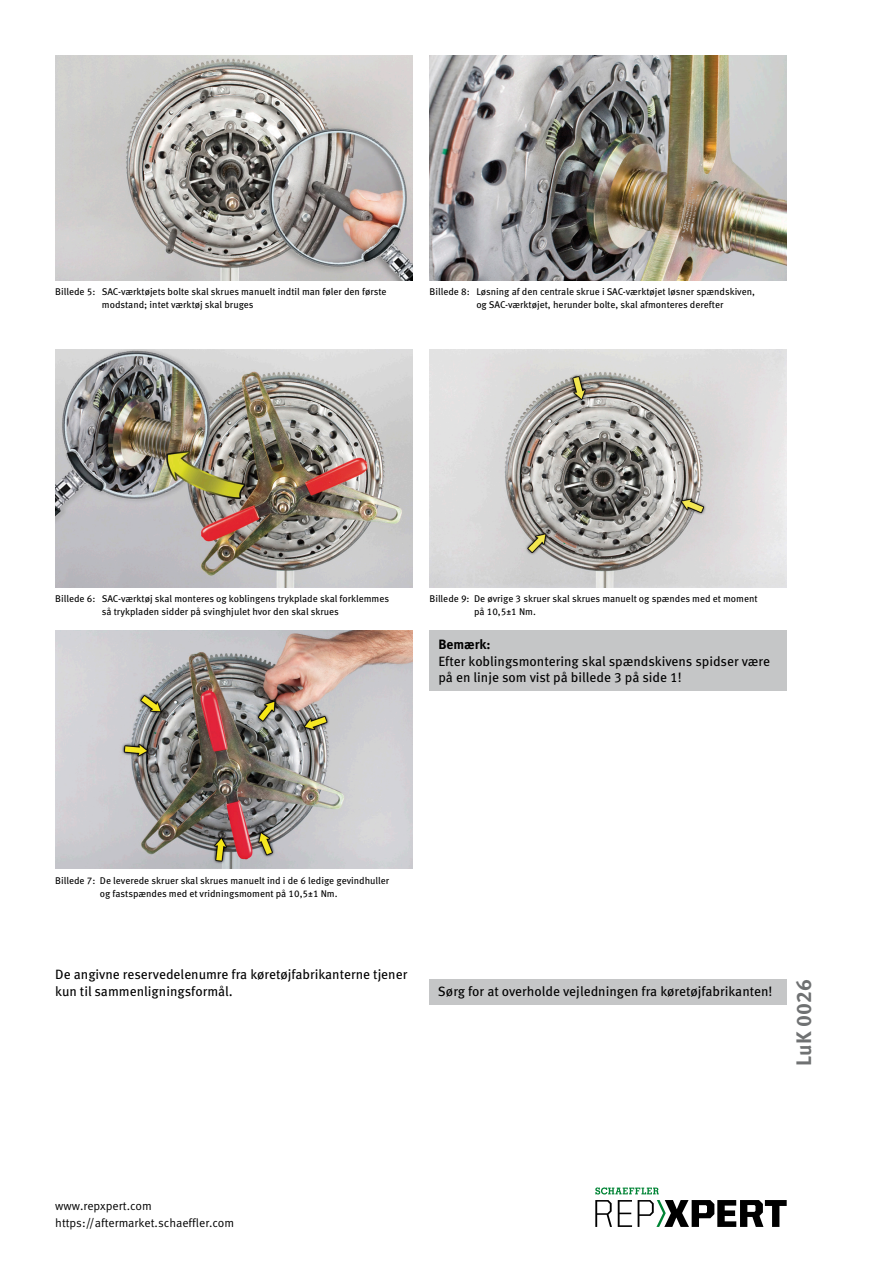
<style>
.page{position:relative;width:893px;height:1263px;background:#fff}
.page>*{position:absolute;margin:0;border:0;box-sizing:border-box;transform-origin:0 0}
.SERVICE_INFO{font:700 21px "Meta Pro";color:#6f7172}
.NORMAL_book{font:13.5px/16.5px "Meta Pro";color:#000}
.RASTR_text_běžný{font:13.5px "Meta Pro";color:#000}
.BOLD_normal{font:700 13.5px "Meta Pro";color:#000}
.t1{font:12px "Meta Pro Norm";color:#000}
.OBRAZ{font:9.75px/12.8px "Meta Pro";color:#000}
</style>
<div class="page">
<svg style="left:595px;top:1200px;width:17px;height:27px"></svg>
<svg style="left:618px;top:1200px;width:14px;height:27px"></svg>
<svg style="left:638px;top:1200px;width:149px;height:27px"></svg>
<svg style="left:595px;top:1187px;width:64px;height:7px"></svg>
<div style="left:430px;top:630px;width:357px;height:61px;background:#c5c6c7"></div>
<img style="left:55px;top:350px;width:357px;height:237px">
<img style="left:55px;top:55px;width:357px;height:226px">
<img style="left:55px;top:630px;width:357px;height:238px">
<img style="left:430px;top:55px;width:357px;height:226px">
<img style="left:430px;top:350px;width:357px;height:237px">
<div style="left:429px;top:980px;width:358px;height:25px;background:#c5c6c7"></div>
<p class="OBRAZ" style="left:102px;top:285px;width:286px;text-indent:-47px">Billede 5: SAC-værktøjets bolte skal skrues manuelt indtil man føler den første modstand; intet værktøj skal bruges</p>
<p class="OBRAZ" style="left:476px;top:285px;width:280px;text-indent:-47px">Billede 8: Løsning af den centrale skrue i SAC-værktøjet løsner spændskiven, og SAC-værktøjet, herunder bolte, skal afmonteres derefter</p>
<p class="OBRAZ" style="left:55px;top:592px;width:335px;text-align:center">Billede 6: SAC-værktøj skal monteres og koblingens trykplade skal forklemmes så trykpladen sidder på svinghjulet hvor den skal skrues</p>
<p class="OBRAZ" style="left:474px;top:592px;width:285px;text-indent:-45px">Billede 9: De øvrige 3 skruer skal skrues manuelt og spændes med et moment på 10,5±1 Nm.</p>
<p class="BOLD_normal" style="left:438px;top:634px;width:54px">Bemærk:</p>
<p class="NORMAL_book" style="left:438px;top:652px;width:333px">Efter koblingsmontering skal spændskivens spidser være på en linje som vist på billede 3 på side 1!</p>
<p class="OBRAZ" style="left:100px;top:874px;width:291px;text-indent:-45px">Billede 7: De leverede skruer skal skrues manuelt ind i de 6 ledige gevindhuller og fastspændes med et vridningsmoment på 10,5±1 Nm.</p>
<p class="NORMAL_book" style="left:55px;top:965px;width:354px">De angivne reservedelenumre fra køretøjfabrikanterne tjener kun til sammenligningsformål.</p>
<p class="RASTR_text_běžný" style="left:438px;top:981px;width:336px">Sørg for at overholde vejledningen fra køretøjfabrikanten!</p>
<p class="SERVICE_INFO" style="left:787px;top:1065px;width:88px;rotate:-90deg">LuK 0026</p>
<p class="t1" style="left:55px;top:1197px;width:98px">www.repxpert.com</p>
<p class="t1" style="left:55px;top:1213px;width:180px">https://aftermarket.schaeffler.com</p>
</div>
